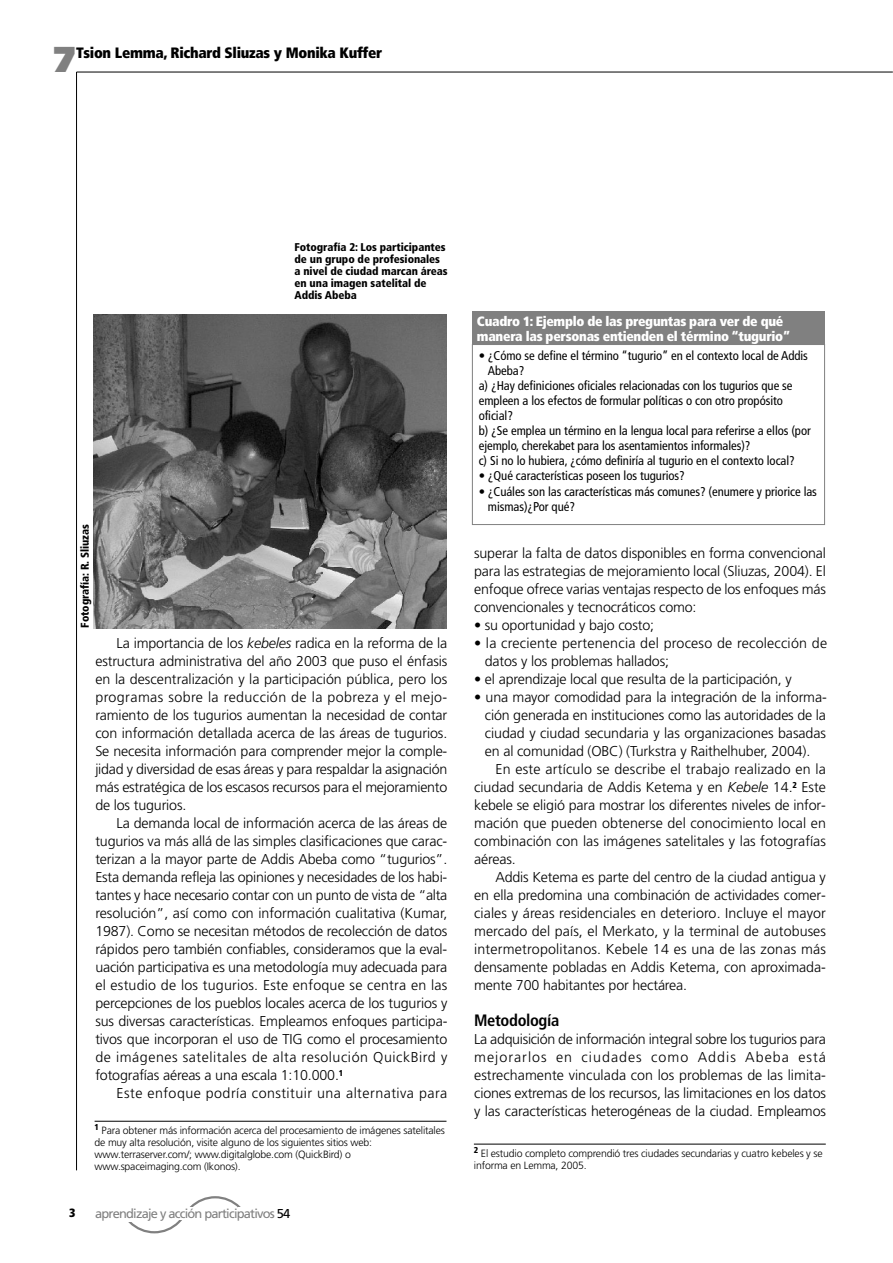
<style>
.page{position:relative;width:893px;height:1263px;background:#fff}
.page>*{position:absolute;margin:0;border:0;box-sizing:border-box;transform-origin:0 0}
.t1{font:900 36px "Frutiger";color:#808080}
.t2{font:700 condensed 16.5px "Frutiger";letter-spacing:-.02em;color:#000}
.t3{font:900 condensed 15px "Frutiger";letter-spacing:-.02em;color:#000}
.t4{font:300 14.25px/18px "Frutiger";letter-spacing:-.01em;color:#000;text-align:justify}
.t5{font:300 14.25px/18px "Frutiger";letter-spacing:.015em;color:#000}
.t6{font:300 14.25px "Frutiger";letter-spacing:.03em;color:#000}
.t7{font:900 condensed 13.5px/15px "Frutiger";letter-spacing:-.02em;color:#fff}
.t8{font:12.9px "Frutiger";letter-spacing:-.06em;color:#808080}
.t9{font:condensed 12.75px/15px "Frutiger";letter-spacing:-.005em;color:#000}
.t10{font:900 condensed 12px "Frutiger";color:#000}
.t11{font:900 condensed 11.25px/12px "Frutiger";letter-spacing:-.005em;color:#000}
.t12{font:300 10.5px/12px "Frutiger";letter-spacing:-.015em;color:#000}
.s1{font-style:italic}
.s2{color:#000}
</style>
<div class="page">
<hr style="left:77px;top:72px;width:816px;height:1px;background:#000">
<hr style="left:76px;top:72px;width:1px;height:1098px;background:#000">
<svg style="left:128px;top:1196px;width:113px;height:38px"></svg>
<hr style="left:238px;top:1207px;width:10px;height:4px;background:#fff">
<div style="left:184px;top:1207px;width:10px;height:7px;background:#fff"></div>
<hr style="left:176px;top:1216px;width:10px;height:4px;background:#fff">
<div style="left:124px;top:1216px;width:11px;height:6px;background:#fff"></div>
<div style="left:472px;top:311px;width:353px;height:34px;background:#808080"></div>
<div style="left:472px;top:344px;width:353px;height:181px;border:1px solid #808080"></div>
<hr style="left:95px;top:1121px;width:351px;height:1px;background:#000">
<hr style="left:474px;top:1144px;width:352px;height:1px;background:#000">
<img style="left:94px;top:314px;width:352px;height:314px">
<p class="t3" style="left:76px;top:47px;width:308px">Tsion Lemma, Richard Sliuzas y Monika Kuffer</p>
<h1 class="t1" style="left:54px;top:45px;width:23px">7</h1>
<p class="t11" style="left:80px;top:628px;width:105px;rotate:-90deg">Fotografía: R. Sliuzas</p>
<p class="t11" style="left:295px;top:242px;width:155px">Fotografía 2: Los participantes de un grupo de profesionales a nivel de ciudad marcan áreas en una imagen satelital de<br>Addis Abeba</p>
<p class="t4" style="left:95px;top:635px;width:354px;text-indent:21px">La importancia de los <span class="s1">kebeles</span> radica en la reforma de la estructura administrativa del año 2003 que puso el énfasis en la descentralización y la participación pública, pero los programas sobre la reducción de la pobreza y el mejo&shy;ramiento de los tugurios aumentan la necesidad de contar con información detallada acerca de las áreas de tugurios.<br>Se necesita información para comprender mejor la comple&shy;jidad y diversidad de esas áreas y para respaldar la asignación más estratégica de los escasos recursos para el mejoramiento de los tugurios.</p>
<p class="t4" style="left:95px;top:815px;width:354px;text-indent:21px">La demanda local de información acerca de las áreas de tugurios va más allá de las simples clasificaciones que carac&shy;terizan a la mayor parte de Addis Abeba como “tugurios”.<br>Esta demanda refleja las opiniones y necesidades de los habi&shy;tantes y hace necesario contar con un punto de vista de “alta resolución”, así como con información cualitativa (Kumar, 1987). Como se necesitan métodos de recolección de datos rápidos pero también confiables, consideramos que la eval&shy;uación participativa es una metodología muy adecuada para el estudio de los tugurios. Este enfoque se centra en las percepciones de los pueblos locales acerca de los tugurios y sus diversas características. Empleamos enfoques participa&shy;tivos que incorporan el uso de TIG como el procesamiento de imágenes satelitales de alta resolución QuickBird y fotografías aéreas a una escala 1:10.000.<sup>1</sup></p>
<p class="t6" style="left:117px;top:1087px;width:332px">Este enfoque podría constituir una alternativa para</p>
<p class="t12" style="left:95px;top:1125px;width:352px"><sup>1</sup> Para obtener más información acerca del procesamiento de imágenes satelitales de muy alta resolución, visite alguno de los siguientes sitios web: www.terraserver.com/; www.digitalglobe.com (QuickBird) o www.spaceimaging.com (Ikonos).</p>
<p class="t10" style="left:69px;top:1208px;width:8px">3</p>
<p class="t8" style="left:95px;top:1208px;width:197px">aprendizaje y acción participativos <span class="s2">54</span></p>
<p class="t7" style="left:477px;top:315px;width:315px">Cuadro 1: Ejemplo de las preguntas para ver de qué manera las personas entienden el término “tugurio”</p>
<p class="t9" style="left:479px;top:350px;width:331px">• ¿Cómo se define el término “tugurio” en el contexto local de Addis</p>
<p class="t9" style="left:488px;top:365px;width:38px">Abeba?</p>
<p class="t9" style="left:479px;top:380px;width:315px">a) ¿Hay definiciones oficiales relacionadas con los tugurios que se</p>
<p class="t9" style="left:479px;top:395px;width:306px">empleen a los efectos de formular políticas o con otro propósito</p>
<p class="t9" style="left:479px;top:410px;width:36px">oficial?</p>
<p class="t9" style="left:479px;top:425px;width:334px">b) ¿Se emplea un término en la lengua local para referirse a ellos (por</p>
<p class="t9" style="left:479px;top:440px;width:273px">ejemplo, cherekabet para los asentamientos informales)?</p>
<p class="t9" style="left:479px;top:455px;width:318px">c) Si no lo hubiera, ¿cómo definiría al tugurio en el contexto local?</p>
<p class="t9" style="left:479px;top:470px;width:208px">• ¿Qué características poseen los tugurios?</p>
<p class="t9" style="left:488px;top:485px;width:331px;text-indent:-9px">• ¿Cuáles son las características más comunes? (enumere y priorice las mismas)¿Por qué?</p>
<p class="t4" style="left:474px;top:545px;width:353px">superar la falta de datos disponibles en forma convencional para las estrategias de mejoramiento local (Sliuzas, 2004). El enfoque ofrece varias ventajas respecto de los enfoques más convencionales y tecnocráticos como:</p>
<p class="t4" style="left:474px;top:617px;width:181px">• su oportunidad y bajo costo;</p>
<p class="t5" style="left:485px;top:635px;width:344px;text-indent:-11px">• la creciente pertenencia del proceso de recolección de datos y los problemas hallados;</p>
<p class="t4" style="left:474px;top:671px;width:319px">• el aprendizaje local que resulta de la participación, y</p>
<p class="t4" style="left:485px;top:689px;width:343px;text-indent:-11px">• una mayor comodidad para la integración de la informa&shy;ción generada en instituciones como las autoridades de la ciudad y ciudad secundaria y las organizaciones basadas en al comunidad (OBC) (Turkstra y Raithelhuber, 2004).</p>
<p class="t4" style="left:474px;top:761px;width:353px;text-indent:21px">En este artículo se describe el trabajo realizado en la ciudad secundaria de Addis Ketema y en <span class="s1">Kebele</span> 14.<sup>2</sup> Este kebele se eligió para mostrar los diferentes niveles de infor&shy;mación que pueden obtenerse del conocimiento local en combinación con las imágenes satelitales y las fotografías aéreas.</p>
<p class="t4" style="left:474px;top:869px;width:353px;text-indent:21px">Addis Ketema es parte del centro de la ciudad antigua y en ella predomina una combinación de actividades comer&shy;ciales y áreas residenciales en deterioro. Incluye el mayor mercado del país, el Merkato, y la terminal de autobuses intermetropolitanos. Kebele 14 es una de las zonas más densamente pobladas en Addis Ketema, con aproximada&shy;mente 700 habitantes por hectárea.</p>
<p class="t2" style="left:474px;top:1014px;width:87px">Metodología</p>
<p class="t4" style="left:474px;top:1031px;width:353px">La adquisición de información integral sobre los tugurios para mejorarlos en ciudades como Addis Abeba está estrechamente vinculada con los problemas de las limita&shy;ciones extremas de los recursos, las limitaciones en los datos y las características heterogéneas de la ciudad. Empleamos</p>
<p class="t12" style="left:474px;top:1148px;width:350px"><sup>2</sup> El estudio completo comprendió tres ciudades secundarias y cuatro kebeles y se informa en Lemma, 2005.</p>
</div>
